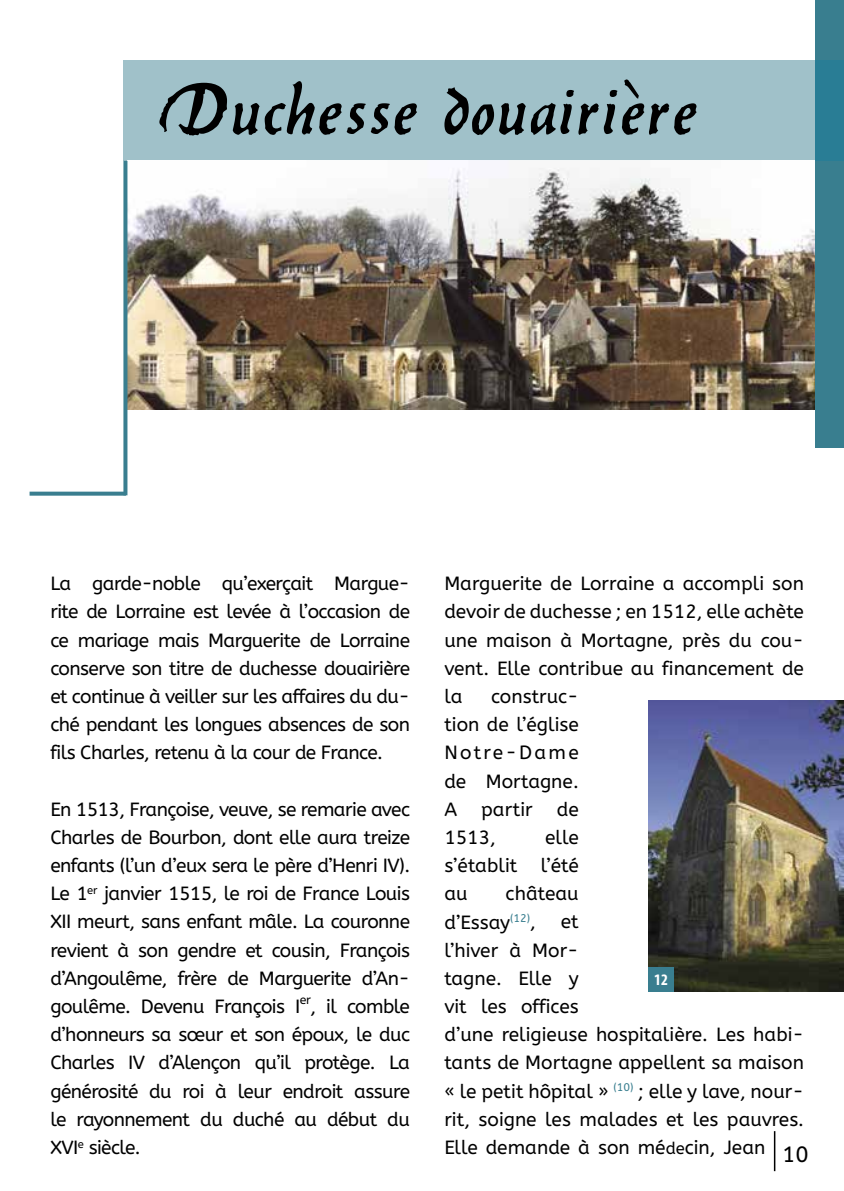
<style>
.page{position:relative;width:844px;height:1191px;background:#fff}
.page>*{position:absolute;margin:0;border:0;box-sizing:border-box;transform-origin:0 0}
.t1{font:74.38px "Balthazar";color:#000}
.t2{font:22.05px "A Bee Zee";color:#000}
.t3{font:19.07px/28.2px "A Bee Zee";letter-spacing:-.01em;color:#000;text-align:justify}
.t4{font:700 condensed 16.1px "Myriad Pro";color:#fff}
.t5{font:12.25px "A Bee Zee";color:#000}
.s1{font-size:16.62px}
</style>
<div class="page">
<img style="left:127px;top:161px;width:688px;height:248px">
<div style="left:815px;top:0;width:28px;height:447px;background:#397e8f"></div>
<div style="left:123px;top:60px;width:720px;height:101px;background:#a0c1c9"></div>
<svg style="left:30px;top:491px;width:93px;height:4px"></svg>
<svg style="left:123px;top:161px;width:4px;height:334px"></svg>
<img style="left:648px;top:700px;width:195px;height:291px">
<div style="left:648px;top:967px;width:25px;height:24px;background:#397e8f"></div>
<hr style="left:773px;top:1131px;width:2px;height:40px;background:#000">
<h1 class="t1" style="left:156px;top:61px;width:544px">Duchesse douairière</h1>
<p class="t3" style="left:50px;top:570px;width:361px">La garde-noble qu’exerçait Margue&shy;rite de Lorraine est levée à l’occasion de ce mariage mais Marguerite de Lorraine conserve son titre de duchesse douairière et continue à veiller sur les affaires du du&shy;ché pendant les longues absences de son fils Charles, retenu à la cour de France.</p>
<p class="t3" style="left:50px;top:795px;width:361px">En 1513, Françoise, veuve, se remarie avec Charles de Bourbon, dont elle aura treize enfants (l’un d’eux sera le père d’Henri IV).<br>Le 1<sup>er</sup> janvier 1515, le roi de France Louis XII meurt, sans enfant mâle. La couronne revient à son gendre et cousin, François d’Angoulême, frère de Marguerite d’An&shy;goulême. Devenu François I</p>
<p class="t5" style="left:299px;top:993px;width:13px">er</p>
<p class="t3" style="left:50px;top:992px;width:361px;text-indent:260px">, il comble d’honneurs sa sœur et son époux, le duc Charles IV d’Alençon qu’il protège. La générosité du roi à leur endroit assure le rayonnement du duché au début du XVI<sup>e</sup> siècle.</p>
<p class="t3" style="left:444px;top:570px;width:361px">Marguerite de Lorraine a accompli son devoir de duchesse ; en 1512, elle achète une maison à Mortagne, près du cou&shy;vent. Elle contribue au financement de la</p>
<p class="t3" style="left:444px;top:682px;width:136px;text-indent:47px">construc&shy;tion de l’église Notre-Dame de Mortagne.<br>A</p>
<p class="t3" style="left:481px;top:795px;width:53px">partir</p>
<p class="t3" style="left:556px;top:795px;width:23px">de</p>
<p class="t3" style="left:444px;top:823px;width:53px">1513,</p>
<p class="t3" style="left:444px;top:823px;width:136px;text-indent:101px">elle s’établit l’été au</p>
<p class="t3" style="left:444px;top:880px;width:136px;text-indent:61px">château d’Essay<sup>(12)</sup>,</p>
<p class="t3" style="left:444px;top:908px;width:361px;text-align:left;text-indent:116px">et<br>l’hiver à Mor-<br>tagne. Elle y<br>vit les offices<br>d’une religieuse hospitalière. Les habi&shy;tants de Mortagne appellent sa maison « le petit hôpital » <sup>(10)</sup> ; elle y lave, nour&shy;rit, soigne les malades et les pauvres.<br>Elle demande à son mé<span class="s1">de</span>cin, Jean</p>
<p class="t4" style="left:654px;top:969px;width:15px">12</p>
<p class="t2" style="left:781px;top:1141px;width:28px">10</p>
</div>
